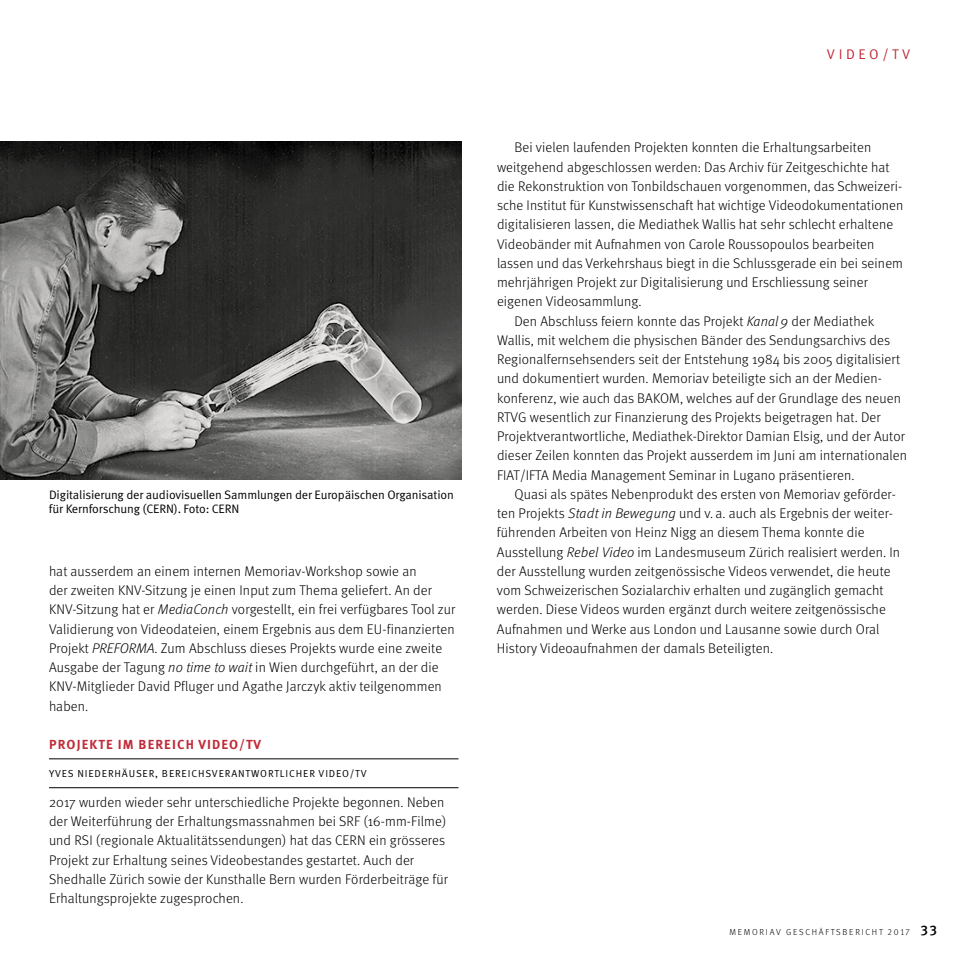
<style>
.page{position:relative;width:959px;height:959px;background:#fff}
.page>*{position:absolute;margin:0;border:0;box-sizing:border-box;transform-origin:0 0}
.t1{font:300 14px/19.2px "Meta";letter-spacing:.01em;color:#000}
.t2{font:14px "Meta Pro";color:#c12b39}
.t3{font:700 13.12px "Meta Pro";letter-spacing:.085em;color:#c12b39}
.t4{font:12.25px/14px "Meta Pro";letter-spacing:-.01em;color:#000}
.t5{font:10.15px "Meta Pro";letter-spacing:.085em;color:#000}
.t6{font:8.75px "Meta Light LF";letter-spacing:.2em;color:#000}
.s1{font-family:"Meta OT";font-style:italic}
.s2{font-family:"Meta Pro";font-weight:500;font-size:14px}
</style>
<div class="page">
<hr style="left:49px;top:759px;width:409px;height:1px;background:#000">
<hr style="left:49px;top:787px;width:409px;height:1px;background:#000">
<img style="left:0;top:142px;width:462px;height:338px">
<p class="t4" style="left:49px;top:488px;width:406px">Digitalisierung der audiovisuellen Sammlungen der Europäischen Organisation für Kernforschung (CERN). Foto: CERN</p>
<p class="t1" style="left:49px;top:561px;width:408px">hat ausserdem an einem internen Memoriav-Workshop sowie an<br>der zweiten KNV-Sitzung je einen Input zum Thema geliefert. An der KNV-Sitzung hat er <span class="s1">MediaConch</span> vorgestellt, ein frei verfügbares Tool zur Validierung von Videodateien, einem Ergebnis aus dem EU-finanzierten Projekt <span class="s1">PREFORMA</span>. Zum Abschluss dieses Projekts wurde eine zweite Ausgabe der Tagung <span class="s1">no time to wait</span> in Wien durchgeführt, an der die KNV-Mitglieder David Pfluger und Agathe Jarczyk aktiv teilgenommen haben.</p>
<p class="t3" style="left:49px;top:736px;width:206px">PROJEKTE IM BEREICH VIDEO/TV</p>
<p class="t5" style="left:49px;top:767px;width:150px">Yves Niederhäuser, Bereichs</p>
<p class="t5" style="left:212px;top:767px;width:34px">verantw</p>
<p class="t5" style="left:260px;top:767px;width:107px">ortlich er Vid eo/TV</p>
<p class="t1" style="left:49px;top:792px;width:400px">2017 wurden wieder sehr unterschiedliche Projekte begonnen. Neben der Weiterführung der Erhaltungsmassnahmen bei SRF (16-mm-Filme) und RSI (regionale Aktualitätssendungen) hat das CERN ein grösseres Projekt zur Erhaltung seines Videobestandes gestartet. Auch der Shedhalle Zürich sowie der Kunsthalle Bern wurden Förderbeiträge für Erhaltungsprojekte zugesprochen.</p>
<p class="t2" style="left:827px;top:45px;width:84px">Vid eo/TV</p>
<p class="t1" style="left:514px;top:138px;width:358px">Bei vielen laufenden Projekten konnten die Erhaltungsarbeiten</p>
<p class="t1" style="left:497px;top:157px;width:394px">weitgehend abgeschlossen werden: Das Archiv für Zeitgeschichte hat</p>
<p class="t1" style="left:497px;top:176px;width:407px">die Rekonstruktion von Tonbildschauen vorgenommen, das Schweizeri-</p>
<p class="t1" style="left:497px;top:195px;width:408px">sche Institut für Kunstwissenschaft hat wichtige Videodokumentationen</p>
<p class="t1" style="left:497px;top:215px;width:398px">digitalisieren lassen, die Mediathek Wallis hat sehr schlecht erhaltene</p>
<p class="t1" style="left:497px;top:234px;width:379px">Videobänder mit Aufnahmen von Carole Roussopoulos bearbeiten</p>
<p class="t1" style="left:497px;top:253px;width:408px">lassen und das Verkehrshaus biegt in die Schlussgerade ein bei seinem</p>
<p class="t1" style="left:497px;top:272px;width:373px">mehrjährigen Projekt zur Digitalisierung und Erschliessung seiner</p>
<p class="t1" style="left:497px;top:292px;width:146px">eigenen Videosammlung.</p>
<p class="t1" style="left:514px;top:311px;width:361px">Den Abschluss feiern konnte das Projekt <span class="s1">Kanal 9</span> der Mediathek</p>
<p class="t1" style="left:497px;top:330px;width:395px">Wallis, mit welchem die physischen Bänder des Sendungsarchivs des</p>
<p class="t1" style="left:497px;top:349px;width:405px">Regionalfernsehsenders seit der Entstehung 1984 bis 2005 digitalisiert</p>
<p class="t1" style="left:497px;top:369px;width:385px">und dokumentiert wurden. Memoriav beteiligte sich an der Medien-</p>
<p class="t1" style="left:497px;top:388px;width:406px">konferenz, wie auch das BAKOM, welches auf der Grundlage des neuen</p>
<p class="t1" style="left:497px;top:407px;width:385px">RTVG wesentlich zur Finanzierung des Projekts beigetragen hat. Der</p>
<p class="t1" style="left:497px;top:426px;width:410px">Projektverantwortliche, Mediathek-Direktor Damian Elsig, und der Autor</p>
<p class="t1" style="left:497px;top:446px;width:412px">dieser Zeilen konnten das Projekt ausserdem im Juni am internationalen</p>
<p class="t1" style="left:497px;top:465px;width:359px">FIAT/IFTA Media Management Seminar in Lugano präsentieren.</p>
<p class="t1" style="left:514px;top:484px;width:383px">Quasi als spätes Nebenprodukt des ersten von Memoriav geförder-</p>
<p class="t1" style="left:497px;top:503px;width:398px">ten Projekts <span class="s1">Stadt in Bewegung</span> und v. a. auch als Ergebnis der weiter-</p>
<p class="t1" style="left:497px;top:523px;width:369px">führenden Arbeiten von Heinz Nigg an diesem Thema konnte die</p>
<p class="t1" style="left:497px;top:542px;width:405px">Ausstellung <span class="s1">Rebel Video</span> im Landesmuseum Zürich realisiert werden. In</p>
<p class="t1" style="left:497px;top:561px;width:395px">der Ausstellung wurden zeitgenössische Videos verwendet, die heute</p>
<p class="t1" style="left:497px;top:580px;width:388px">vom Schweizerischen Sozialarchiv erhalten und zugänglich gemacht</p>
<p class="t1" style="left:497px;top:600px;width:390px">werden. Diese Videos wurden ergänzt durch weitere zeitgenössische</p>
<p class="t1" style="left:497px;top:619px;width:384px">Aufnahmen und Werke aus London und Lausanne sowie durch Oral</p>
<p class="t1" style="left:497px;top:638px;width:278px">History Videoaufnahmen der damals Beteiligten.</p>
<p class="t6" style="left:729px;top:926px;width:209px">MEM ORIAV GESCHÄFTSBERICHT 2017 <span class="s2">33</span></p>
</div>
